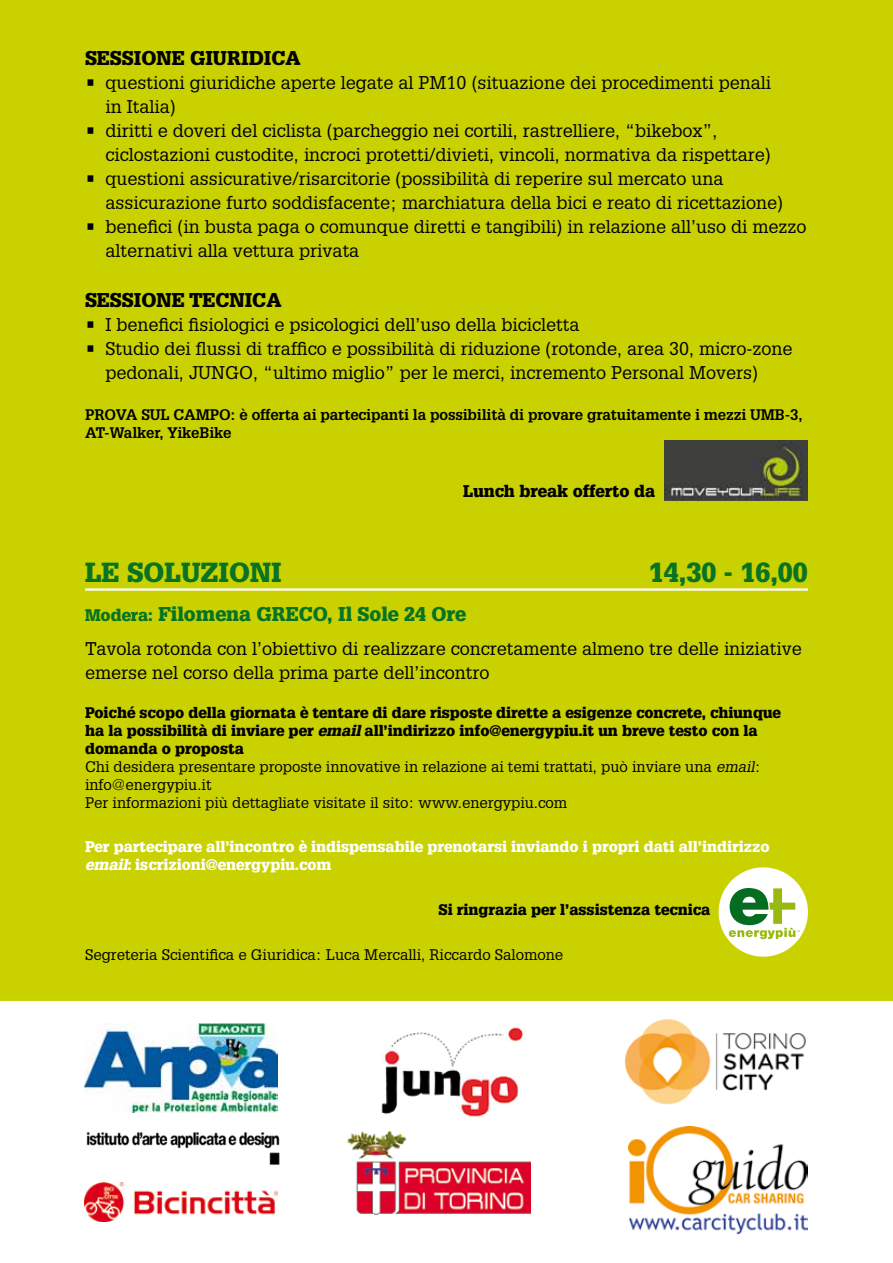
<style>
.page{position:relative;width:893px;height:1263px;background:#c9d200}
.page>*{position:absolute;margin:0;border:0;box-sizing:border-box;transform-origin:0 0}
.t1{font:900 27px "Glypha";color:#087323}
.t2{font:900 19.5px "Glypha";color:#000}
.t3{font:900 19.5px "Glypha";color:#087323}
.t4{font:18px/24px "Glypha";color:#000}
.t5{font:900 16.5px "Glypha";color:#000}
.t6{font:900 15px/18px "Glypha";color:#000}
.t7{font:900 15px/18px "Glypha";color:#fff}
.t8{font:700 15px/18px "Glypha";letter-spacing:-.01em;color:#000}
.t9{font:15px "Glypha";color:#000}
.s1{font-size:16.5px}
.s2{font-style:italic}
.s3{font-weight:400}
.s4{font-weight:400;font-style:italic}
</style>
<div class="page">
<hr style="left:85px;top:588px;width:723px;height:3px;background:#fff">
<img style="left:664px;top:440px;width:144px;height:60px">
<div style="left:719px;top:867px;width:89px;height:90px;background:#fff;border-radius:50%"></div>
<svg style="left:719px;top:878px;width:86px;height:61px"></svg>
<div style="left:0;top:1001px;width:893px;height:262px;background:#fff"></div>
<img style="left:85px;top:1023px;width:192px;height:89px">
<img style="left:85px;top:1182px;width:193px;height:40px">
<img style="left:86px;top:1132px;width:194px;height:33px">
<img style="left:347px;top:1132px;width:184px;height:82px">
<img style="left:624px;top:1019px;width:182px;height:86px">
<img style="left:628px;top:1127px;width:180px;height:107px">
<img style="left:381px;top:1027px;width:143px;height:90px">
<p class="t2" style="left:85px;top:46px;width:14px">SESSIONE</p>
<p class="t2" style="left:190px;top:46px;width:13px">GIURI</p>
<p class="t2" style="left:249px;top:46px;width:54px">DICA</p>
<p class="t4" style="left:106px;top:70px;width:667px;text-indent:-21px">• questioni giuridiche aperte legate al PM10 (situazione dei procedimenti penali in Italia)</p>
<p class="t4" style="left:106px;top:118px;width:666px;text-indent:-21px">• diritti e doveri del ciclista (parcheggio nei cortili, rastrelliere, “bikebox”, ciclostazioni custodite, incroci protetti/divieti, vincoli, normativa da rispettare)</p>
<p class="t4" style="left:106px;top:166px;width:679px;text-indent:-21px">• questioni assicurative/risarcitorie (possibilità di reperire sul mercato una assicurazione furto soddisfacente; marchiatura della bici e reato di ricettazione)</p>
<p class="t4" style="left:106px;top:214px;width:702px;text-indent:-21px">• benefici (in busta paga o comunque diretti e tangibili) in relazione all’uso di mezzo alternativi alla vettura privata</p>
<p class="t2" style="left:85px;top:288px;width:14px">SESSIONE</p>
<p class="t2" style="left:189px;top:288px;width:94px">TECNICA</p>
<p class="t4" style="left:85px;top:312px;width:496px">• I benefici fisiologici e psicologici dell’uso della bicicletta</p>
<p class="t4" style="left:106px;top:336px;width:688px;text-indent:-21px">• Studio dei flussi di traffico e possibilità di riduzione (rotonde, area 30, micro-zone pedonali, JUNGO, “ultimo miglio” per le merci, incremento Personal Movers)</p>
<p class="t8" style="left:85px;top:405px;width:719px">PROVA SUL CAMPO: è offerta ai partecipanti la possibilità di provare gratuitamente i mezzi UMB-3,<br>AT-Walker, YikeBike</p>
<p class="t5" style="left:463px;top:481px;width:193px">Lunch break offerto da</p>
<h1 class="t1" style="left:85px;top:556px;width:62px">LE SOLU</h1>
<h1 class="t1" style="left:201px;top:556px;width:32px">ZIONI</h1>
<h1 class="t1" style="left:649px;top:556px;width:161px">14,30 - 16,00</h1>
<p class="t3" style="left:85px;top:603px;width:187px"><span class="s1">Modera:</span> Filomena GRE</p>
<p class="t3" style="left:299px;top:603px;width:169px">CO, Il Sole 24 Ore</p>
<p class="t4" style="left:85px;top:636px;width:718px">Tavola rotonda con l’obiettivo di realizzare concretamente almeno tre delle iniziative emerse nel corso della prima parte dell’incontro</p>
<p class="t6" style="left:85px;top:703px;width:697px">Poiché scopo della giornata è tentare di dare risposte dirette a esigenze concrete, chiunque ha la possibilità di inviare per <span class="s2">email</span> all’indirizzo info@energypiu.it un breve testo con la domanda o proposta<br><span class="s3">Chi desidera presentare proposte innovative in relazione ai temi trattati, può inviare una</span> <span class="s4">email</span><span class="s3">: info@energypiu.it<br>Per informazioni più dettagliate visitate il sito: www.energypiu.com</span></p>
<p class="t7" style="left:85px;top:837px;width:686px">Per partecipare all’incontro è indispensabile prenotarsi inviando i propri dati all’indirizzo <span class="s2">email</span>: iscrizioni@energypiu.com</p>
<p class="t6" style="left:439px;top:901px;width:273px">Si ringrazia per l’assistenza tecnica</p>
<p class="t9" style="left:85px;top:945px;width:480px">Segreteria Scientifica e Giuridica: Luca Mercalli, Riccardo Salomone</p>
</div>
